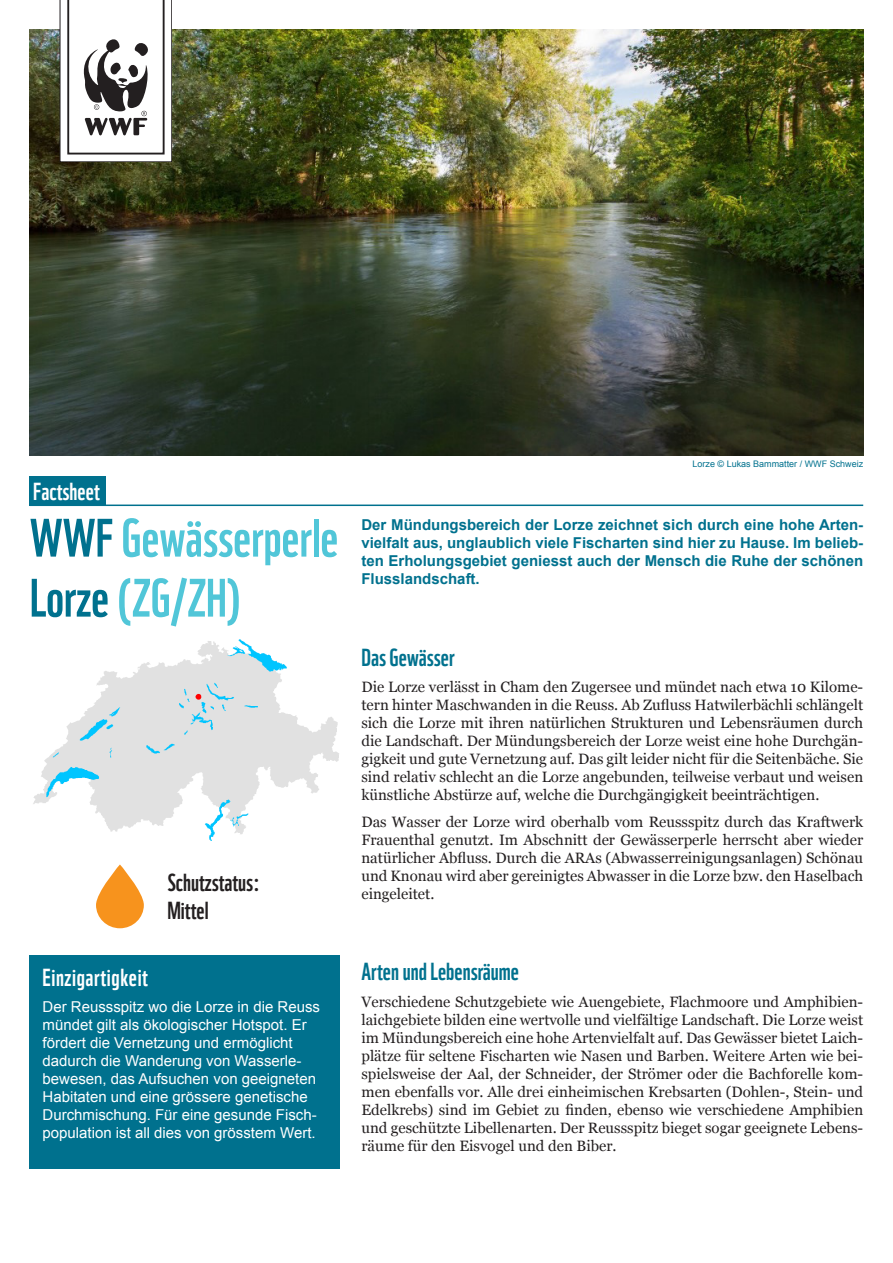
<style>
.page{position:relative;width:893px;height:1263px;background:#fff}
.page>*{position:absolute;margin:0;border:0;box-sizing:border-box;transform-origin:0 0}
.t1{font:52.5px "WWF";color:#51c6d8}
.t2{font:24px "WWF";color:#00718e}
.t3{font:24px "WWF";color:#231f20}
.t4{font:24px "WWF";letter-spacing:.025em;color:#fff}
.t5{font:24px "WWF";color:#fff}
.t6{font:15px/18px "Georgia";color:#231f20;text-align:justify}
.t7{font:15px/18px "Arial";color:#fff}
.t8{font:700 15px/18px "Arial";color:#00718e;text-align:justify}
.t9{font:9px "Arial";color:#00718e}
.s1{color:#00718e}
</style>
<div class="page">
<img style="left:30px;top:30px;width:833px;height:425px">
<img style="left:33px;top:639px;width:306px;height:202px">
<div style="left:29px;top:476px;width:77px;height:30px;background:#00718e"></div>
<hr style="left:30px;top:504px;width:833px;height:2px;background:#00718e">
<div style="left:30px;top:956px;width:310px;height:213px;background:#00718e"></div>
<svg style="left:60px;top:0;width:112px;height:162px"></svg>
<svg style="left:96px;top:864px;width:48px;height:64px;fill:#f7931d"></svg>
<p class="t5" style="left:33px;top:472px;width:68px">Factsheet</p>
<p class="t1" style="left:30px;top:497px;width:310px"><span class="s1">WWF</span> Gewässerperle</p>
<p class="t1" style="left:30px;top:557px;width:212px"><span class="s1">Lorze</span> (ZG/ZH)</p>
<p class="t3" style="left:167px;top:863px;width:94px">Schutzstatus:</p>
<p class="t3" style="left:167px;top:892px;width:43px">Mittel</p>
<p class="t4" style="left:43px;top:958px;width:107px">Einzigartigkeit</p>
<p class="t7" style="left:43px;top:998px;width:279px">Der Reussspitz wo die Lorze in die Reuss mündet gilt als ökologischer Hotspot. Er fördert die Vernetzung und ermöglicht dadurch die Wanderung von Wasserle&shy;bewesen, das Aufsuchen von geeigneten Habitaten und eine grössere genetische Durchmischung. Für eine gesunde Fisch&shy;population ist all dies von grösstem Wert.</p>
<p class="t9" style="left:692px;top:458px;width:172px">Lorze © Lukas Bammatter / WWF Schweiz</p>
<p class="t8" style="left:361px;top:516px;width:503px">Der Mündungsbereich der Lorze zeichnet sich durch eine hohe Arten&shy;vielfalt aus, unglaublich viele Fischarten sind hier zu Hause. Im belieb&shy;ten Erholungsgebiet geniesst auch der Mensch die Ruhe der schönen Flusslandschaft.</p>
<p class="t2" style="left:361px;top:638px;width:95px">Das Gewässer</p>
<p class="t6" style="left:361px;top:677px;width:503px">Die Lorze verlässt in Cham den Zugersee und mündet nach etwa 10 Kilome&shy;tern hinter Maschwanden in die Reuss. Ab Zufluss Hatwilerbächli schlängelt sich die Lorze mit ihren natürlichen Strukturen und Lebensräumen durch die Landschaft. Der Mündungsbereich der Lorze weist eine hohe Durchgän&shy;gigkeit und gute Vernetzung auf. Das gilt leider nicht für die Seitenbäche. Sie sind relativ schlecht an die Lorze angebunden, teilweise verbaut und weisen künstliche Abstürze auf, welche die Durchgängigkeit beeinträchtigen.</p>
<p class="t6" style="left:361px;top:812px;width:503px">Das Wasser der Lorze wird oberhalb vom Reussspitz durch das Kraftwerk Frauenthal genutzt. Im Abschnitt der Gewässerperle herrscht aber wieder natürlicher Abfluss. Durch die ARAs (Abwasserreinigungsanlagen) Schönau und Knonau wird aber gereinigtes Abwasser in die Lorze bzw. den Haselbach eingeleitet.</p>
<p class="t2" style="left:361px;top:953px;width:159px">Arten und Lebensräume</p>
<p class="t6" style="left:361px;top:992px;width:503px">Verschiedene Schutzgebiete wie Auengebiete, Flachmoore und Amphibien&shy;laichgebiete bilden eine wertvolle und vielfältige Landschaft. Die Lorze weist im Mündungsbereich eine hohe Artenvielfalt auf. Das Gewässer bietet Laich&shy;plätze für seltene Fischarten wie Nasen und Barben. Weitere Arten wie bei&shy;spielsweise der Aal, der Schneider, der Strömer oder die Bachforelle kom&shy;men ebenfalls vor. Alle drei einheimischen Krebsarten (Dohlen-, Stein- und Edelkrebs) sind im Gebiet zu finden, ebenso wie verschiedene Amphibien und geschützte Libellenarten. Der Reussspitz bieget sogar geeignete Lebens&shy;räume für den Eisvogel und den Biber.</p>
</div>
